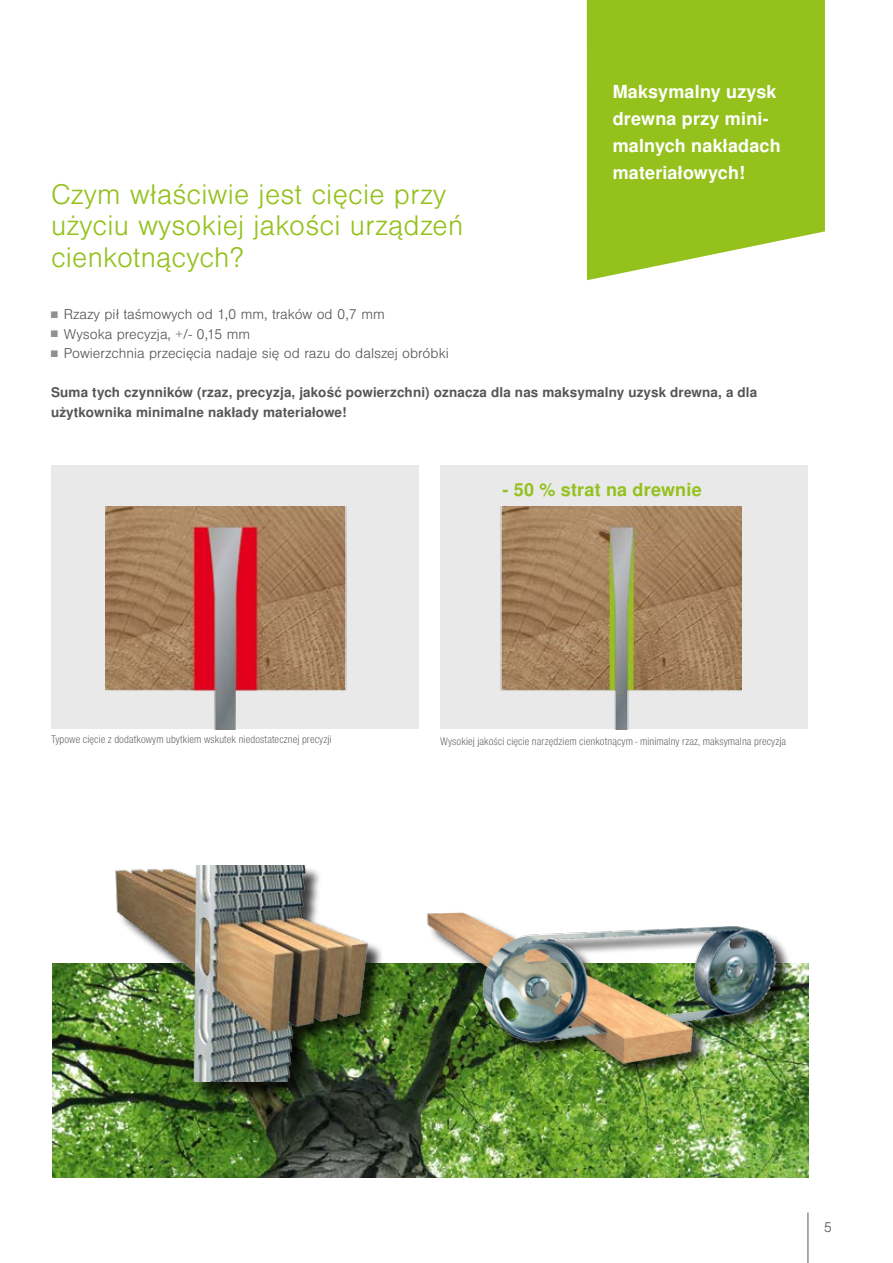
<style>
.page{position:relative;width:893px;height:1263px;background:#fff}
.page>*{position:absolute;margin:0;border:0;box-sizing:border-box;transform-origin:0 0}
.t1{font:300 27px/31.5px "Nimbus San LOT";letter-spacing:.01em;color:#94c11c}
.t2{font:700 18px/27px "Nimbus San LOT";letter-spacing:.01em;color:#fff}
.t3{font:700 18px "Nimbus San LOT";letter-spacing:.01em;color:#94c11c}
.t4{font:700 13.5px/19.5px "Nimbus San LOT";letter-spacing:.01em;color:#565656}
.t5{font:300 13.5px "Nimbus San LOT";color:#565656}
.t6{font:10.5px "Nimbus San LOT Lig Con";letter-spacing:.01em;color:#565656}
.s1{font-size:9px;color:#8f908f}
</style>
<div class="page">
<hr style="left:808px;top:1212px;width:1px;height:51px;background:#565656">
<div style="left:440px;top:466px;width:368px;height:263px;background:#e9e9e9"></div>
<img style="left:500px;top:506px;width:241px;height:223px">
<img style="left:52px;top:963px;width:756px;height:215px">
<div style="left:51px;top:466px;width:368px;height:263px;background:#e9e9e9"></div>
<img style="left:106px;top:506px;width:241px;height:223px">
<svg style="left:587px;top:0;width:238px;height:280px;background:#9dc62f"></svg>
<div style="left:428px;top:914px;width:364px;height:165px;background:#000;opacity:.75"></div>
<img style="left:424px;top:912px;width:357px;height:241px">
<div style="left:117px;top:866px;width:267px;height:233px;background:#000;opacity:.75"></div>
<img style="left:115px;top:866px;width:296px;height:216px">
<h1 class="t1" style="left:51px;top:179px;width:414px">Czym właściwie jest cięcie przy użyciu wysokiej jakości urządzeń cienkotnących?</h1>
<p class="t5" style="left:51px;top:307px;width:335px"><span class="s1">■</span> Rzazy pił taśmowych od 1,0 mm, traków od 0,7 mm</p>
<p class="t5" style="left:51px;top:326px;width:201px"><span class="s1">■</span> Wysoka precyzja, +/- 0,15 mm</p>
<p class="t5" style="left:51px;top:346px;width:399px"><span class="s1">■</span> Powierzchnia przecięcia nadaje się od razu do dalszej obróbki</p>
<h2 class="t2" style="left:613px;top:79px;width:170px">Maksymalny uzysk drewna przy mini&shy;malnych nakładach materiałowych!</h2>
<p class="t4" style="left:51px;top:383px;width:708px">Suma tych czynników (rzaz, precyzja, jakość powierzchni) oznacza dla nas maksymalny uzysk drewna, a dla użytkownika minimalne nakłady materiałowe!</p>
<h2 class="t3" style="left:503px;top:479px;width:201px">- 50 % strat na drewnie</h2>
<p class="t6" style="left:51px;top:733px;width:282px">Typowe cięcie z dodatkowym ubytkiem wskutek niedostatecznej precyzji</p>
<p class="t6" style="left:440px;top:735px;width:348px">Wysokiej jakości cięcie narzędziem cienkotnącym - minimalny rzaz, maksymalna precyzja</p>
<p class="t5" style="left:824px;top:1219px;width:10px">5</p>
</div>
